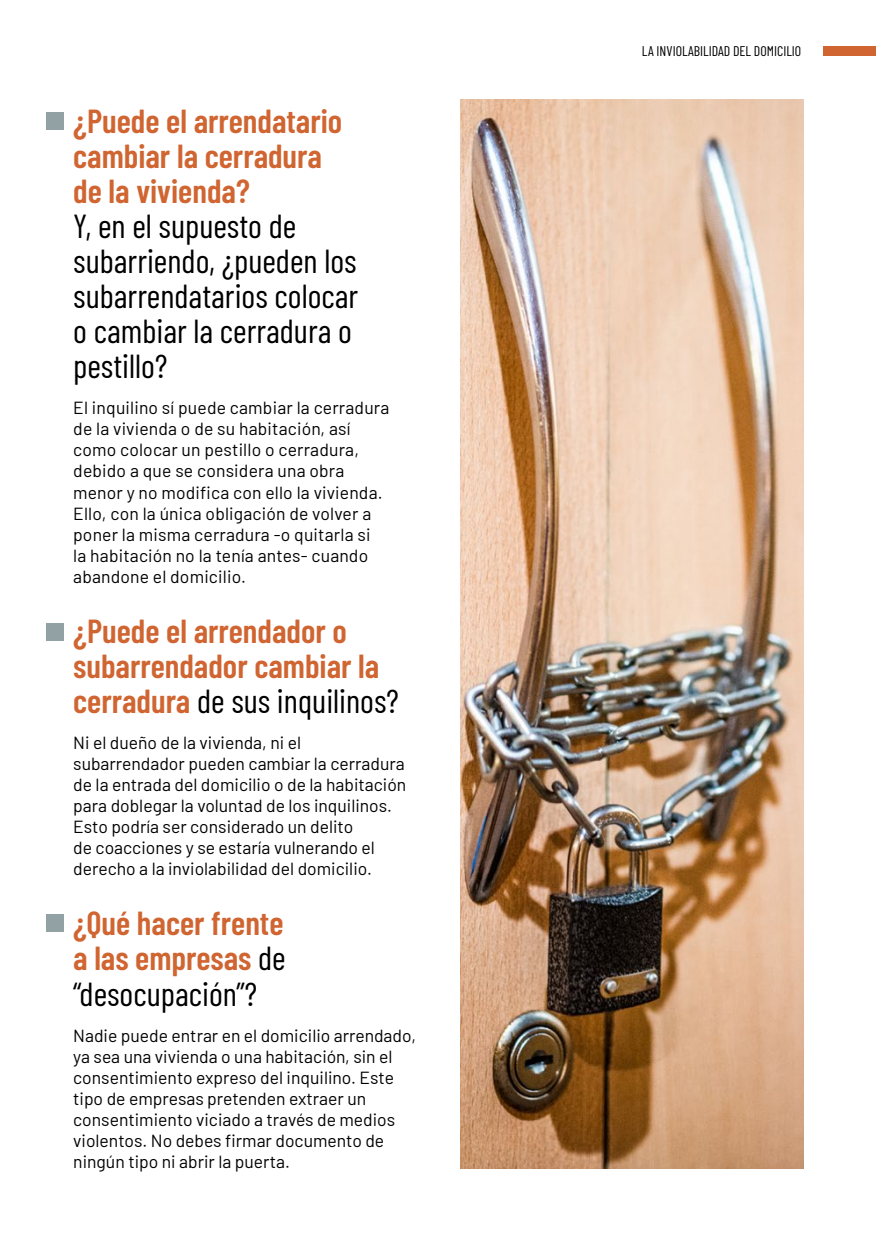
<style>
.page{position:relative;width:876px;height:1241px;background:#fff}
.page>*{position:absolute;margin:0;border:0;box-sizing:border-box;transform-origin:0 0}
.t1{font:600 33.25px/35px "Barlow Condensed";color:#d06531}
.t2{font:33.25px/35px "Barlow Condensed";color:#000}
.t3{font:17.5px/21px "Barlow";color:#000}
.t4{font:14px "Barlow Condensed";color:#000}
.s1{font-weight:400;color:#000}
</style>
<div class="page">
<div style="left:46px;top:112px;width:18px;height:18px;background:#92a1a3"></div>
<div style="left:46px;top:623px;width:18px;height:17px;background:#92a1a3"></div>
<div style="left:46px;top:914px;width:18px;height:18px;background:#92a1a3"></div>
<div style="left:823px;top:46px;width:53px;height:9px;background:#d06531"></div>
<img style="left:460px;top:99px;width:343px;height:1068px">
<h1 class="t1" style="left:73px;top:101px;width:270px">¿Puede el arrendatario cambiar la cerradura de la vivienda?</h1>
<h1 class="t2" style="left:73px;top:206px;width:286px">Y, en el supuesto de subarriendo, ¿pueden los subarrendatarios colocar o cambiar la cerradura o pestillo?</h1>
<p class="t3" style="left:73px;top:396px;width:317px">El inquilino sí puede cambiar la cerradura de la vivienda o de su habitación, así como colocar un pestillo o cerradura, debido a que se considera una obra menor y no modifica con ello la vivienda.<br>Ello, con la única obligación de volver a poner la misma cerradura -o quitarla si<br>la habitación no la tenía antes- cuando abandone el domicilio.</p>
<h1 class="t1" style="left:73px;top:611px;width:327px">¿Puede el arrendador o subarrendador cambiar la cerradura <span class="s1">de sus inquilinos?</span></h1>
<p class="t3" style="left:73px;top:730px;width:334px">Ni el dueño de la vivienda, ni el subarrendador pueden cambiar la cerradura de la entrada del domicilio o de la habitación para doblegar la voluntad de los inquilinos.<br>Esto podría ser considerado un delito<br>de coacciones y se estaría vulnerando el derecho a la inviolabilidad del domicilio.</p>
<h1 class="t1" style="left:73px;top:903px;width:214px;text-align:justify">¿Qué hacer frente a las empresas <span class="s1">de “desocupación”?</span></h1>
<p class="t3" style="left:73px;top:1023px;width:344px">Nadie puede entrar en el domicilio arrendado, ya sea una vivienda o una habitación, sin el consentimiento expreso del inquilino. Este tipo de empresas pretenden extraer un consentimiento viciado a través de medios violentos. No debes firmar documento de ningún tipo ni abrir la puerta.</p>
<p class="t4" style="left:642px;top:41px;width:161px">LA INVIOLABILIDAD DEL DOMICILIO</p>
</div>
